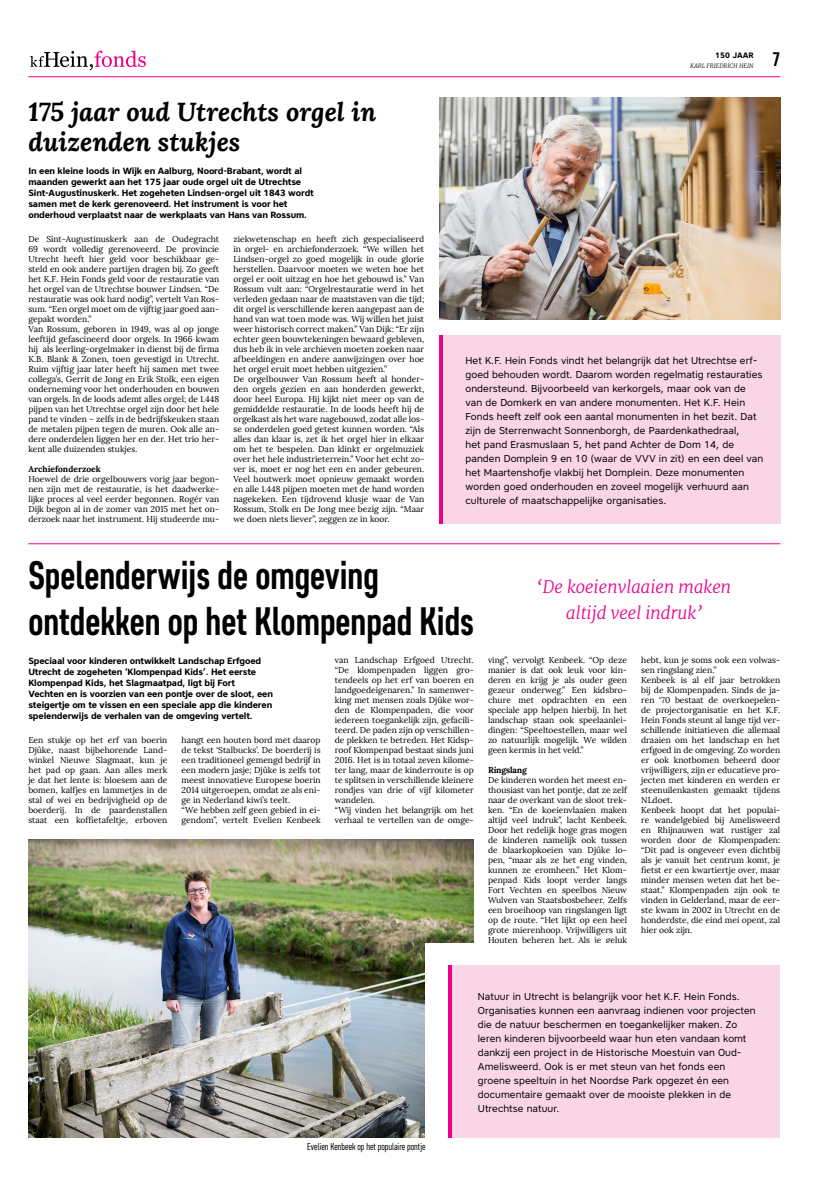
<style>
.page{position:relative;width:820px;height:1191px;background:#fff}
.page>*{position:absolute;margin:0;border:0;box-sizing:border-box;transform-origin:0 0}
.t1{font:700 39.6px/46.2px "Core Sans D57 Cn";color:#000}
.t2{font:italic 700 25.9px/30.3px "Lora";color:#000}
.t3{font:700 19.6px "Core Sans D57 Cn";color:#000}
.t4{font:italic 300 17px/26px "Merriweather";color:#ec008c;text-align:center}
.t5{font:10px/14px "Core Sans A45";letter-spacing:.01em;color:#000}
.t6{font:10px "Core Sans D37 Cn";color:#000}
.t7{font:700 9px/11px "Core Sans A65";letter-spacing:-.015em;color:#000}
.t8{font:8.5px/10px "Lora";color:#000}
.t9{font:700 8.5px "Lora";letter-spacing:-.005em;color:#000}
.t10{font:700 7.8px "Core Sans A65";color:#000}
.t11{font:italic 300 6px "Merriweather";color:#000}
</style>
<div class="page">
<hr style="left:28px;top:76px;width:752px;height:1px;background:#ec008c">
<svg style="left:30px;top:51px;width:116px;height:19px"></svg>
<img style="left:28px;top:839px;width:445px;height:299px">
<div style="left:425px;top:943px;width:268px;height:200px;background:#fff"></div>
<div style="left:448px;top:965px;width:332px;height:173px;background:#fad5e6"></div>
<div style="left:439px;top:335px;width:341px;height:188px;background:#fad5e6"></div>
<hr style="left:448px;top:965px;width:3px;height:172px;background:#ec008c">
<hr style="left:439px;top:335px;width:3px;height:189px;background:#ec008c">
<img style="left:439px;top:98px;width:341px;height:222px">
<hr style="left:28px;top:543px;width:752px;height:1px;background:#ec008c">
<h2 class="t2" style="left:28px;top:96px;width:349px">175 jaar oud Utrechts orgel in duizenden stukjes</h2>
<p class="t7" style="left:28px;top:165px;width:287px">In een kleine loods in Wijk en Aalburg, Noord-Brabant, wordt al maanden gewerkt aan het 175 jaar oude orgel uit de Utrechtse Sint-Augustinuskerk. Het zogeheten Lindsen-orgel uit 1843 wordt samen met de kerk gerenoveerd. Het instrument is voor het onderhoud verplaatst naar de werkplaats van Hans van Rossum.</p>
<p class="t11" style="left:690px;top:62px;width:65px">KARL FRIEDRICH HEIN</p>
<h3 class="t3" style="left:772px;top:47px;width:9px">7</h3>
<p class="t10" style="left:715px;top:51px;width:40px">150 JAAR</p>
<p class="t8" style="left:233px;top:234px;width:192px">ziekwetenschap en heeft zich gespecialiseerd in orgel- en archiefonderzoek. “We willen het Lindsen-orgel zo goed mogelijk in oude glorie herstellen. Daarvoor moeten we weten hoe het orgel er ooit uitzag en hoe het gebouwd is.” Van Rossum vult aan: “Orgelrestauratie werd in het verleden gedaan naar de maatstaven van die tijd; dit orgel is verschillende keren aangepast aan de hand van wat toen mode was. Wij willen het juist weer historisch correct maken.” Van Dijk: “Er zijn echter geen bouwtekeningen bewaard gebleven, dus heb ik in vele archieven moeten zoeken naar afbeeldingen en andere aanwijzingen over hoe het orgel eruit moet hebben uitgezien.”<br>De orgelbouwer Van Rossum heeft al honder&shy;den orgels gezien en aan honderden gewerkt, door heel Europa. Hij kijkt niet meer op van de gemiddelde restauratie. In de loods heeft hij de orgelkast als het ware nagebouwd, zodat alle los&shy;se onderdelen goed getest kunnen worden. “Als alles dan klaar is, zet ik het orgel hier in elkaar om het te bespelen. Dan klinkt er orgelmuziek over het hele industrieterrein.” Voor het echt zo&shy;ver is, moet er nog het een en ander gebeuren.<br>Veel houtwerk moet opnieuw gemaakt worden en alle 1.448 pijpen moeten met de hand worden nagekeken. Een tijdrovend klusje waar de Van Rossum, Stolk en De Jong mee bezig zijn. “Maar we doen niets liever”, zeggen ze in koor.</p>
<h1 class="t1" style="left:28px;top:551px;width:447px">Spelenderwijs de omgeving ontdekken op het Klompenpad Kids</h1>
<p class="t8" style="left:28px;top:234px;width:192px">De Sint-Augustinuskerk aan de Oudegracht 69 wordt volledig gerenoveerd. De provincie Utrecht heeft hier geld voor beschikbaar ge&shy;steld en ook andere partijen dragen bij. Zo geeft het K.F. Hein Fonds geld voor de restauratie van het orgel van de Utrechtse bouwer Lindsen. “De restauratie was ook hard nodig”, vertelt Van Ros&shy;sum. “Een orgel moet om de vijftig jaar goed aan&shy;gepakt worden.”<br>Van Rossum, geboren in 1949, was al op jonge leeftijd gefascineerd door orgels. In 1966 kwam hij als leerling-orgelmaker in dienst bij de firma K.B. Blank &amp; Zonen, toen gevestigd in Utrecht.<br>Ruim vijftig jaar later heeft hij samen met twee collega’s, Gerrit de Jong en Erik Stolk, een eigen onderneming voor het onderhouden en bouwen van orgels. In de loods ademt alles orgel; de 1.448 pijpen van het Utrechtse orgel zijn door het hele pand te vinden – zelfs in de bedrijfskeuken staan de metalen pijpen tegen de muren. Ook alle an&shy;dere onderdelen liggen her en der. Het trio her&shy;kent alle duizenden stukjes.</p>
<p class="t9" style="left:28px;top:464px;width:74px">Archiefonderzoek</p>
<p class="t8" style="left:28px;top:474px;width:192px;text-align:justify">Hoewel de drie orgelbouwers vorig jaar begon&shy;nen zijn met de restauratie, is het daadwerke&shy;lijke proces al veel eerder begonnen. Rogér van Dijk begon al in de zomer van 2015 met het on&shy;derzoek naar het instrument. Hij studeerde mu-</p>
<p class="t5" style="left:465px;top:353px;width:299px">Het K.F. Hein Fonds vindt het belangrijk dat het Utrechtse erf&shy;goed behouden wordt. Daarom worden regelmatig restauraties ondersteund. Bijvoorbeeld van kerkorgels, maar ook van de van de Domkerk en van andere monumenten. Het K.F. Hein Fonds heeft zelf ook een aantal monumenten in het bezit. Dat zijn de Sterrenwacht Sonnenborgh, de Paardenkathedraal,<br>het pand Erasmuslaan 5, het pand Achter de Dom 14, de panden Domplein 9 en 10 (waar de VVV in zit) en een deel van het Maartenshofje vlakbij het Domplein. Deze monumenten worden goed onderhouden en zoveel mogelijk verhuurd aan culturele of maatschappelijke organisaties.</p>
<h3 class="t4" style="left:536px;top:574px;width:196px">‘De koeienvlaaien maken altijd veel indruk’</h3>
<p class="t7" style="left:28px;top:655px;width:246px">Speciaal voor kinderen ontwikkelt Landschap Erfgoed Utrecht de zogeheten ‘Klompenpad Kids’. Het eerste Klompenpad Kids, het Slagmaatpad, ligt bij Fort Vechten en is voorzien van een pontje over de sloot, een steigertje om te vissen en een speciale app die kinderen spelenderwijs de verhalen van de omgeving vertelt.</p>
<p class="t8" style="left:28px;top:735px;width:140px;text-align:justify">Een stukje op het erf van boerin Djûke, naast bijbehorende Land&shy;winkel Nieuwe Slagmaat, kun je het pad op gaan. Aan alles merk je dat het lente is: bloesem aan de bomen, kalfjes en lammetjes in de stal of wei en bedrijvigheid op de boerderij. In de paardenstallen staat een koffietafeltje, erboven</p>
<p class="t8" style="left:181px;top:735px;width:140px">hangt een houten bord met daarop de tekst ‘Stalbucks’. De boerderij is een traditioneel gemengd bedrijf in een modern jasje; Djûke is zelfs tot meest innovatieve Europese boerin 2014 uitgeroepen, omdat ze als eni&shy;ge in Nederland kiwi’s teelt.<br>“We hebben zelf geen gebied in ei&shy;gendom”, vertelt Evelien Kenbeek</p>
<p class="t8" style="left:334px;top:655px;width:140px">van Landschap Erfgoed Utrecht. “De klompenpaden liggen gro&shy;tendeels op het erf van boeren en landgoedeigenaren.” In samenwer&shy;king met mensen zoals Djûke wor&shy;den de Klompenpaden, die voor iedereen toegankelijk zijn, gefacili&shy;teerd. De paden zijn op verschillen&shy;de plekken te betreden. Het Kidsp&shy;roof Klompenpad bestaat sinds juni<br>2016. Het is in totaal zeven kilome&shy;ter lang, maar de kinderroute is op te splitsen in verschillende kleinere rondjes van drie of vijf kilometer wandelen.<br>“Wij vinden het belangrijk om het verhaal te vertellen van de omge-</p>
<p class="t8" style="left:488px;top:655px;width:140px;text-align:justify">ving”, vervolgt Kenbeek. “Op deze manier is dat ook leuk voor kin&shy;deren en krijg je als ouder geen gezeur onderweg.” Een kidsbro&shy;chure met opdrachten en een speciale app helpen hierbij. In het landschap staan ook speelaanlei&shy;dingen: “Speeltoestellen, maar wel zo natuurlijk mogelijk. We wilden geen kermis in het veld.”</p>
<p class="t9" style="left:488px;top:764px;width:40px">Ringslang</p>
<p class="t8" style="left:488px;top:775px;width:140px;text-align:justify">De kinderen worden het meest en&shy;thousiast van het pontje, dat ze zelf naar de overkant van de sloot trek&shy;ken. “En de koeienvlaaien maken altijd veel indruk”, lacht Kenbeek.<br>Door het redelijk hoge gras mogen de kinderen namelijk ook tussen de blaarkopkoeien van Djûke lo&shy;pen, “maar als ze het eng vinden, kunnen ze eromheen.” Het Klom&shy;penpad Kids loopt verder langs Fort Vechten en speelbos Nieuw Wulven van Staatsbosbeheer. Zelfs een broeihoop van ringslangen ligt op de route. “Het lijkt op een heel grote mierenhoop. Vrijwilligers uit Houten beheren het. Als je geluk</p>
<p class="t8" style="left:641px;top:655px;width:140px">hebt, kun je soms ook een volwas&shy;sen ringslang zien.”<br>Kenbeek is al elf jaar betrokken bij de Klompenpaden. Sinds de ja&shy;ren ‘70 bestaat de overkoepelen&shy;de projectorganisatie en het K.F.<br>Hein Fonds steunt al lange tijd ver&shy;schillende initiatieven die allemaal draaien om het landschap en het erfgoed in de omgeving. Zo worden er ook knotbomen beheerd door vrijwilligers, zijn er educatieve pro&shy;jecten met kinderen en werden er steenuilenkasten gemaakt tijdens<br>NLdoet.<br>Kenbeek hoopt dat het populai&shy;re wandelgebied bij Amelisweerd en Rhijnauwen wat rustiger zal worden door de Klompenpaden: “Dit pad is ongeveer even dichtbij als je vanuit het centrum komt, je fietst er een kwartiertje over, maar minder mensen weten dat het be&shy;staat.” Klompenpaden zijn ook te vinden in Gelderland, maar de eer&shy;ste kwam in 2002 in Utrecht en de honderdste, die eind mei opent, zal hier ook zijn.</p>
<p class="t5" style="left:477px;top:989px;width:279px">Natuur in Utrecht is belangrijk voor het K.F. Hein Fonds.<br>Organisaties kunnen een aanvraag indienen voor projecten die de natuur beschermen en toegankelijker maken. Zo leren kinderen bijvoorbeeld waar hun eten vandaan komt dankzij een project in de Historische Moestuin van Oud-Amelisweerd. Ook is er met steun van het fonds een groene speeltuin in het Noordse Park opgezet én een documentaire gemaakt over de mooiste plekken in de Utrechtse natuur.</p>
<p class="t6" style="left:307px;top:1140px;width:120px">Evelien Kenbeek op het populaire pontje</p>
</div>
